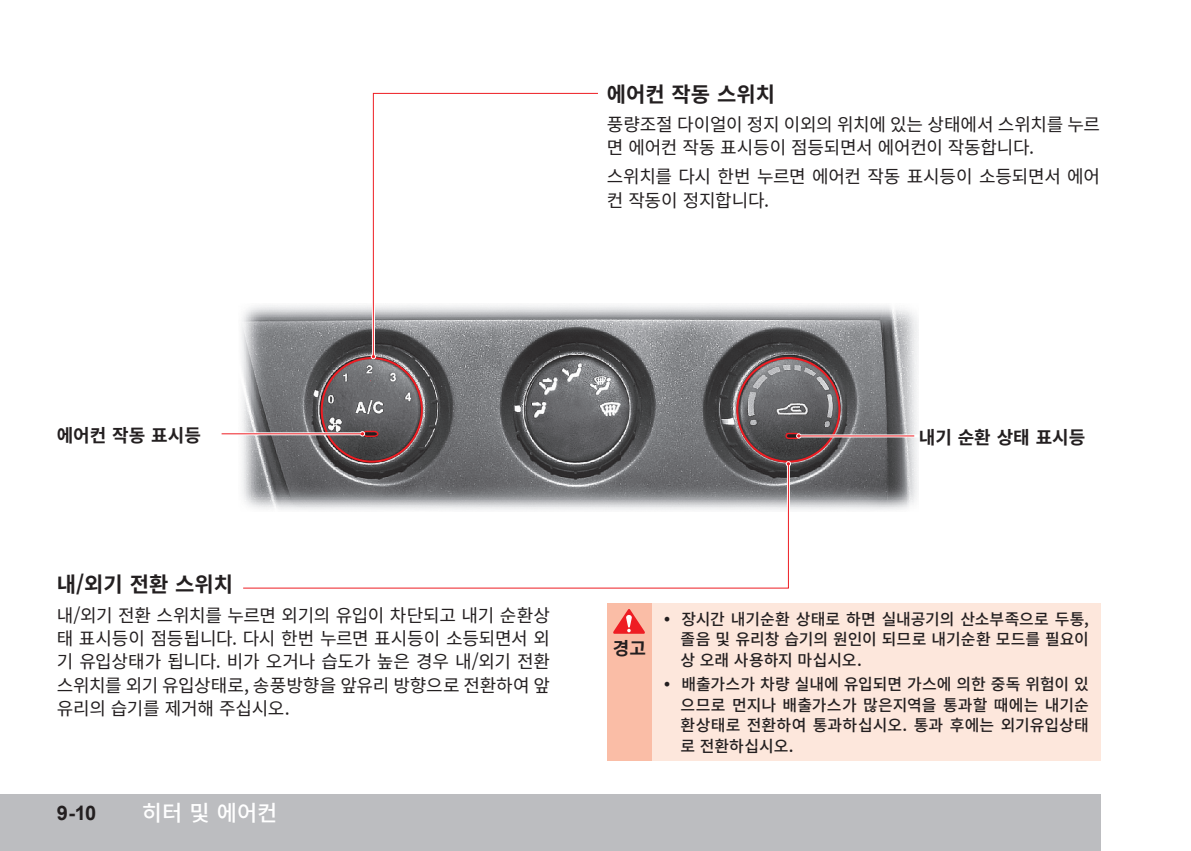
<style>
.page{position:relative;width:1191px;height:851px;background:#fff}
.page>*{position:absolute;margin:0;border:0;box-sizing:border-box;transform-origin:0 0}
.t1{font:500 22px "Noto Sans CJ Kkr";color:#fff}
.제목4{font:700 21px "Noto Sans CJ Kkr";color:#231f20}
.t2{font:700 20px "Arial";color:#231f20}
.본문{font:18px/23.4px "Noto Sans CJ Kkr";letter-spacing:-.015em;color:#231f20}
.제목5{font:700 18px "Noto Sans CJ Kkr";color:#231f20}
.주의{font:700 18px "Noto Sans CJ Kkr";color:#231f20}
.주의점{font:500 16px/20.8px "Noto Sans CJ Kkr";color:#231f20;text-align:justify}
</style>
<div class="page">
<img style="left:241px;top:305px;width:678px;height:205px">
<div style="left:0;top:794px;width:1100px;height:56px;background:#bcbdc0"></div>
<hr style="left:220px;top:432px;width:142px;height:3px;background:#fff">
<hr style="left:798px;top:434px;width:123px;height:3px;background:#fff">
<hr style="left:787px;top:464px;width:3px;height:131px;background:#fff">
<svg style="left:321px;top:354px;width:102px;height:108px;background:#6f6365"></svg>
<hr style="left:222px;top:433px;width:140px;height:1px;background:#ee1d23">
<svg style="left:372px;top:92px;width:227px;height:264px"></svg>
<hr style="left:799px;top:435px;width:115px;height:1px;background:#ee1d23">
<svg style="left:736px;top:357px;width:104px;height:109px;background:#706365"></svg>
<svg style="left:242px;top:463px;width:547px;height:126px"></svg>
<div style="left:607px;top:603px;width:45px;height:157px;background:#fabda6"></div>
<div style="left:652px;top:603px;width:448px;height:157px;background:#fde7dc"></div>
<svg style="left:613px;top:609px;width:32px;height:24px"></svg>
<p class="제목4" style="left:607px;top:82px;width:170px">에어컨 작동 스위치</p>
<p class="본문" style="left:607px;top:113px;width:495px">풍량조절 다이얼이 정지 이외의 위치에 있는 상태에서 스위치를 누르 면 에어컨 작동 표시등이 점등되면서 에어컨이 작동합니다.</p>
<p class="본문" style="left:607px;top:165px;width:495px">스위치를 다시 한번 누르면 에어컨 작동 표시등이 소등되면서 에어 컨 작동이 정지합니다.</p>
<p class="제목5" style="left:57px;top:425px;width:146px">에어컨 작동 표시등</p>
<p class="제목5" style="left:918px;top:427px;width:168px">내기 순환 상태 표시등</p>
<p class="제목4" style="left:57px;top:573px;width:178px">내/외기 전환 스위치</p>
<p class="본문" style="left:57px;top:603px;width:495px;text-align:justify">내/외기 전환 스위치를 누르면 외기의 유입이 차단되고 내기 순환상 태 표시등이 점등됩니다. 다시 한번 누르면 표시등이 소등되면서 외 기 유입상태가 됩니다. 비가 오거나 습도가 높은 경우 내/외기 전환 스위치를 외기 유입상태로, 송풍방향을 앞유리 방향으로 전환하여 앞 유리의 습기를 제거해 주십시오.</p>
<p class="t2" style="left:57px;top:799px;width:41px">9-10</p>
<p class="t1" style="left:142px;top:800px;width:137px">히터 및 에어컨</p>
<p class="주의" style="left:613px;top:638px;width:35px">경고</p>
<p class="주의점" style="left:680px;top:608px;width:410px">장시간 내기순환 상태로 하면 실내공기의 산소부족으로 두통, 졸음 및 유리창 습기의 원인이 되므로 내기순환 모드를 필요이 상 오래 사용하지 마십시오.</p>
<p class="주의점" style="left:680px;top:673px;width:410px">배출가스가 차량 실내에 유입되면 가스에 의한 중독 위험이 있 으므로 먼지나 배출가스가 많은지역을 통과할 때에는 내기순 환상태로 전환하여 통과하십시오. 통과 후에는 외기유입상태 로 전환하십시오.</p>
</div>
